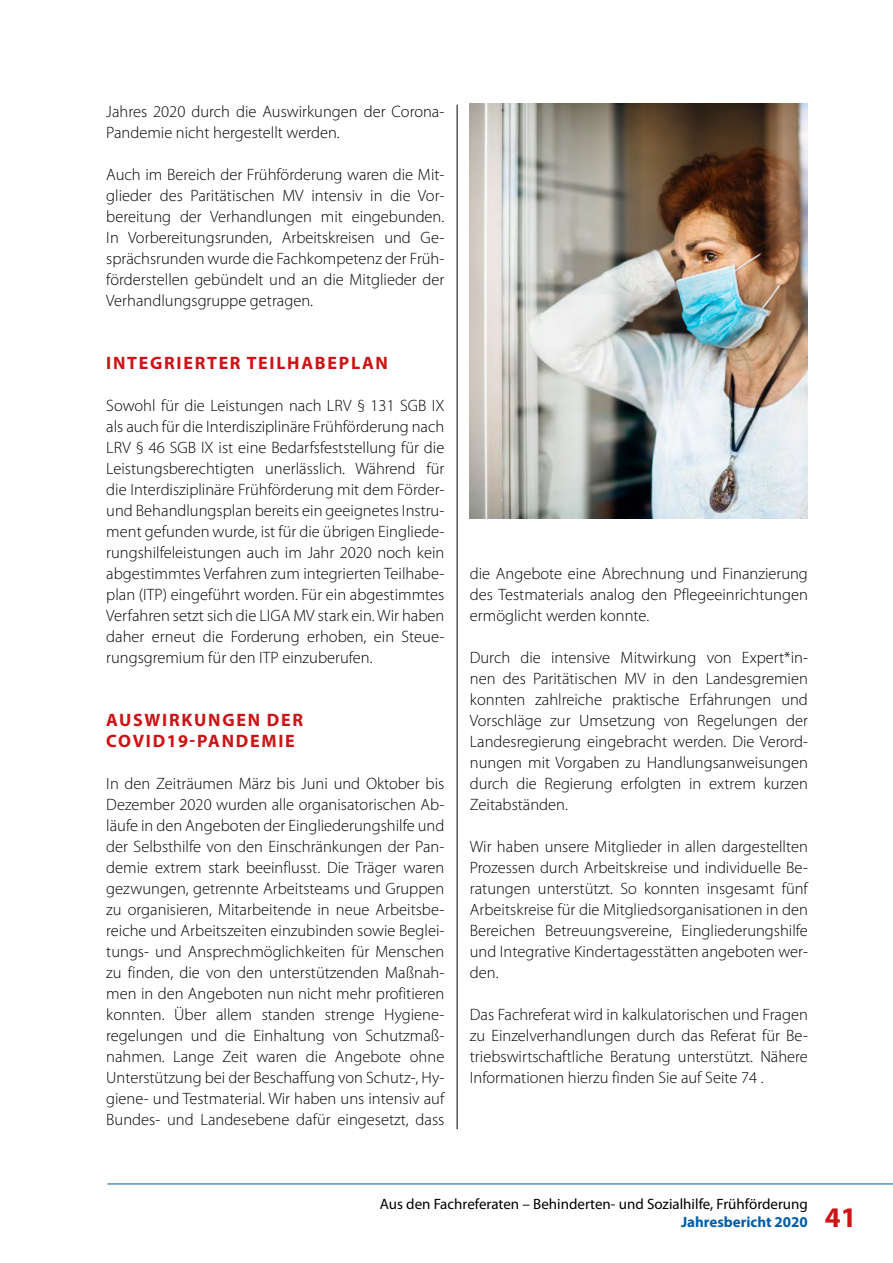
<style>
.page{position:relative;width:893px;height:1263px;background:#fff}
.page>*{position:absolute;margin:0;border:0;box-sizing:border-box;transform-origin:0 0}
.t1{font:700 18px/21px "Myriad Pro";letter-spacing:.095em;color:#cd1316}
.t2{font:300 16.5px/21px "Myriad Pro";color:#000;text-align:justify}
.t3{font:15px/18px "Myriad Pro";color:#000}
.s1{font-weight:700;color:#005da9}
.s2{font-weight:700;font-size:28.5px;color:#cd1316}
</style>
<div class="page">
<hr style="left:457px;top:105px;width:1px;height:1024px;background:#000">
<img style="left:470px;top:103px;width:338px;height:416px">
<hr style="left:107px;top:1183px;width:786px;height:1px;background:#005da9">
<p class="t2" style="left:106px;top:101px;width:340px">Jahres 2020 durch die Auswirkungen der Corona-<br>Pandemie nicht hergestellt werden.</p>
<p class="t2" style="left:106px;top:164px;width:340px">Auch im Bereich der Frühförderung waren die Mit&shy;glieder des Paritätischen MV intensiv in die Vor&shy;bereitung der Verhandlungen mit eingebunden.<br>In Vorbereitungsrunden, Arbeitskreisen und Ge&shy;sprächsrunden wurde die Fachkompetenz der Früh&shy;förderstellen gebündelt und an die Mitglieder der Verhandlungsgruppe getragen.</p>
<p class="t1" style="left:106px;top:352px;width:283px">INTEGRIERTER TEILHABEPLAN</p>
<p class="t2" style="left:106px;top:395px;width:340px">Sowohl für die Leistungen nach LRV § 131 SGB IX als auch für die Interdisziplinäre Frühförderung nach LRV § 46 SGB IX ist eine Bedarfsfeststellung für die Leistungsberechtigten unerlässlich. Während für die Interdisziplinäre Frühförderung mit dem Förder&shy;und Behandlungsplan bereits ein geeignetes Instru&shy;ment gefunden wurde, ist für die übrigen Eingliede&shy;rungshilfeleistungen auch im Jahr 2020 noch kein abgestimmtes Verfahren zum integrierten Teilhabe&shy;plan (ITP) eingeführt worden. Für ein abgestimmtes Verfahren setzt sich die LIGA MV stark ein. Wir haben daher erneut die Forderung erhoben, ein Steue&shy;rungsgremium für den ITP einzuberufen.</p>
<p class="t1" style="left:106px;top:709px;width:198px">AUSWIRKUNGEN DER<br>COVID19-PANDEMIE</p>
<p class="t2" style="left:106px;top:773px;width:340px">In den Zeiträumen März bis Juni und Oktober bis Dezember 2020 wurden alle organisatorischen Ab&shy;läufe in den Angeboten der Eingliederungshilfe und der Selbsthilfe von den Einschränkungen der Pan&shy;demie extrem stark beeinflusst. Die Träger waren gezwungen, getrennte Arbeitsteams und Gruppen zu organisieren, Mitarbeitende in neue Arbeitsbe&shy;reiche und Arbeitszeiten einzubinden sowie Beglei&shy;tungs- und Ansprechmöglichkeiten für Menschen zu finden, die von den unterstützenden Maßnah&shy;men in den Angeboten nun nicht mehr profitieren konnten. Über allem standen strenge Hygiene&shy;regelungen und die Einhaltung von Schutzmaß&shy;nahmen. Lange Zeit waren die Angebote ohne Unterstützung bei der Beschaffung von Schutz-, Hy&shy;giene- und Testmaterial. Wir haben uns intensiv auf Bundes- und Landesebene dafür eingesetzt, dass</p>
<p class="t2" style="left:470px;top:563px;width:340px">die Angebote eine Abrechnung und Finanzierung des Testmaterials analog den Pflegeeinrichtungen ermöglicht werden konnte.</p>
<p class="t2" style="left:470px;top:647px;width:340px">Durch die intensive Mitwirkung von Expert*in&shy;nen des Paritätischen MV in den Landesgremien konnten zahlreiche praktische Erfahrungen und Vorschläge zur Umsetzung von Regelungen der Landesregierung eingebracht werden. Die Verord&shy;nungen mit Vorgaben zu Handlungsanweisungen durch die Regierung erfolgten in extrem kurzen Zeitabständen.</p>
<p class="t2" style="left:470px;top:836px;width:340px">Wir haben unsere Mitglieder in allen dargestellten Prozessen durch Arbeitskreise und individuelle Be&shy;ratungen unterstützt. So konnten insgesamt fünf Arbeitskreise für die Mitgliedsorganisationen in den Bereichen Betreuungsvereine, Eingliederungshilfe und Integrative Kindertagesstätten angeboten wer&shy;den.</p>
<p class="t2" style="left:470px;top:1004px;width:340px">Das Fachreferat wird in kalkulatorischen und Fragen zu Einzelverhandlungen durch das Referat für Be&shy;triebswirtschaftliche Beratung unterstützt. Nähere Informationen hierzu finden Sie auf Seite 74 .</p>
<p class="t3" style="left:681px;top:1194px;width:177px;text-indent:-301px">Aus den Fachreferaten – Behinderten- und Sozialhilfe, Frühförderung<br><span class="s1">Jahresbericht 2020</span> <span class="s2">41</span></p>
</div>
